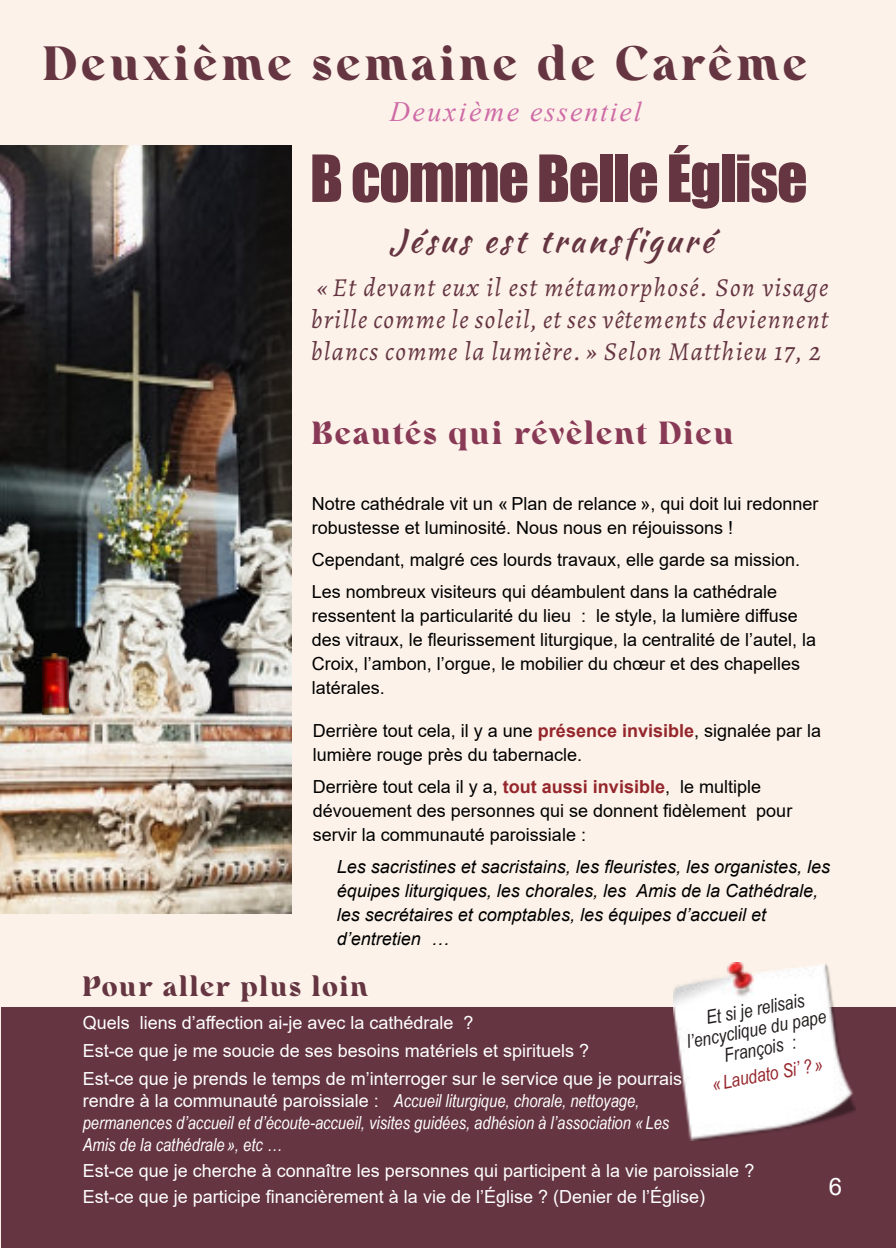
<style>
.page{position:relative;width:896px;height:1248px;background:#fff}
.page>*{position:absolute;margin:0;border:0;box-sizing:border-box;transform-origin:0 0}
.t1{font:60px "Impact";letter-spacing:-.025em;color:#653542}
.t2{font:900 48px "Rainesta";letter-spacing:.075em;color:#653542}
.t3{font:900 32px "Rainesta";letter-spacing:.05em;color:#883955}
.t4{font:32px "Kaushan Script";letter-spacing:.09em;color:#653542}
.t5{font:900 28px "Rainesta";letter-spacing:.05em;color:#653542}
.t6{font:italic 28px "Times New Roman";letter-spacing:.07em;color:#ce6aa6}
.t7{font:italic 26px/32px "Alegreya";letter-spacing:.05em;color:#653542;text-align:justify}
.t8{font:24px "Arial";color:#fff}
.t9{font:italic 19px/20px "Arial Narrow";color:#231e1e;text-align:center}
.t10{font:italic 19px "Arial Narrow";color:#95262c}
.t11{font:18px/24px "Arial";color:#000}
.t12{font:18px/28px "Arial";color:#fff}
.t13{font:italic 18px/24px "Arial";color:#000}
.t14{font:italic 18px/22px "Arial Narrow";color:#fff}
.s1{font-weight:700;color:#95262c}
.s2{font-family:"Arial";font-style:normal}
</style>
<div class="page">
<div style="left:0;top:0;width:896px;height:1247px;background:#fcf2e9"></div>
<div style="left:1px;top:1007px;width:895px;height:240px;background:#653542"></div>
<img style="left:0;top:146px;width:292px;height:767px">
<img style="left:673px;top:962px;width:182px;height:177px">
<img style="left:43px;top:653px;width:26px;height:61px">
<h2 class="t2" style="left:42px;top:43px;width:766px">Deuxième semaine de Carême</h2>
<h3 class="t6" style="left:390px;top:102px;width:253px">Deuxième essentiel</h3>
<h1 class="t1" style="left:310px;top:154px;width:499px">B comme Belle Église</h1>
<h3 class="t4" style="left:389px;top:217px;width:326px">Jésus est transfiguré</h3>
<h3 class="t7" style="left:311px;top:271px;width:519px">« Et devant eux il est métamorphosé. Son visage brille comme le soleil, et ses vêtements deviennent blancs comme la lumière. » Selon Matthieu 17, 2</h3>
<h3 class="t3" style="left:311px;top:420px;width:424px">Beautés qui révèlent Dieu</h3>
<p class="t11" style="left:312px;top:493px;width:508px">Notre cathédrale vit un « Plan de relance », qui doit lui redonner robustesse et luminosité. Nous nous en réjouissons !</p>
<p class="t11" style="left:312px;top:545px;width:490px;line-height:32px">Cependant, malgré ces lourds travaux, elle garde sa mission.<br>Les nombreux visiteurs qui déambulent dans la cathédrale</p>
<p class="t11" style="left:312px;top:605px;width:506px">ressentent la particularité du lieu : le style, la lumière diffuse des vitraux, le fleurissement liturgique, la centralité de l’autel, la Croix, l’ambon, l’orgue, le mobilier du chœur et des chapelles latérales.</p>
<p class="t11" style="left:313px;top:720px;width:510px">Derrière tout cela, il y a une <span class="s1">présence invisible</span>, signalée par la lumière rouge près du tabernacle.</p>
<p class="t11" style="left:313px;top:776px;width:481px">Derrière tout cela il y a, <span class="s1">tout aussi invisible</span>, le multiple dévouement des personnes qui se donnent fidèlement pour servir la communauté paroissiale :</p>
<p class="t13" style="left:337px;top:856px;width:495px">Les sacristines et sacristains, les fleuristes, les organistes, les équipes liturgiques, les chorales, les Amis de la Cathédrale, les secrétaires et comptables, les équipes d’accueil et d’entretien …</p>
<h3 class="t5" style="left:82px;top:974px;width:287px">Pour aller plus loin</h3>
<p class="t9" style="left:682px;top:1013px;width:143px;rotate:-10deg">Et si je relisais l’encyclique du pape<br>François :</p>
<p class="t10" style="left:711px;top:1076px;width:113px;rotate:-10deg">« Laudato Si’ ? »</p>
<p class="t12" style="left:83px;top:1009px;width:601px">Quels liens d’affection ai-je avec la cathédrale ?<br>Est-ce que je me soucie de ses besoins matériels et spirituels ?<br>Est-ce que je prends le temps de m’interroger sur le service que je pourrais</p>
<p class="t14" style="left:83px;top:1090px;width:588px"><span class="s2">rendre à la communauté paroissiale :</span> Accueil liturgique, chorale, nettoyage, permanences d’accueil et d’écoute-accueil, visites guidées, adhésion à l’association « Les<br>Amis de la cathédrale », etc …</p>
<p class="t12" style="left:83px;top:1158px;width:673px;line-height:26px">Est-ce que je cherche à connaître les personnes qui participent à la vie paroissiale ?<br>Est-ce que je participe financièrement à la vie de l’Église ? (Denier de l’Église)</p>
<h3 class="t8" style="left:829px;top:1176px;width:15px">6</h3>
</div>
